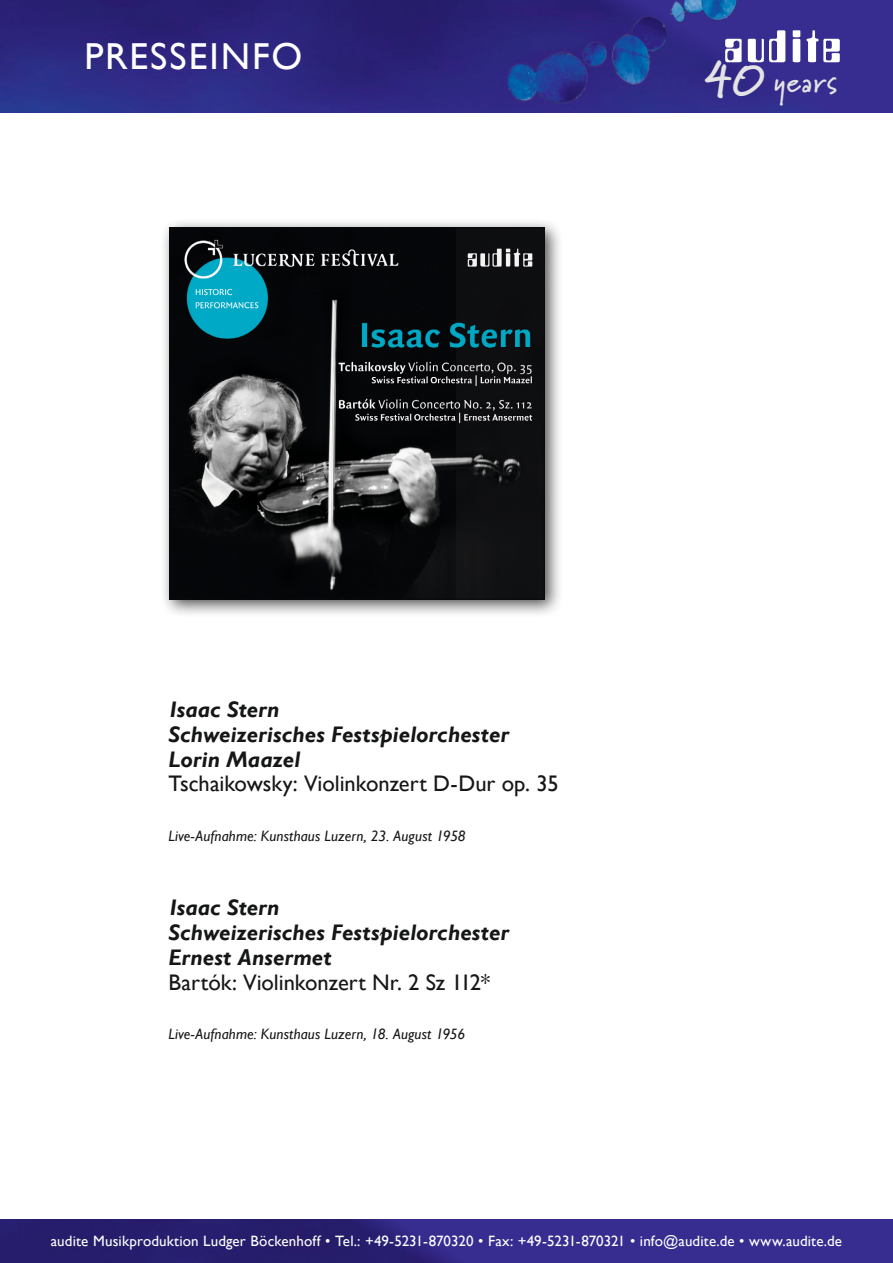
<style>
.page{position:relative;width:893px;height:1263px;background:#fff}
.page>*{position:absolute;margin:0;border:0;box-sizing:border-box;transform-origin:0 0}
.t1{font:37.5px "Gill Sans";letter-spacing:.05em;color:#fff}
.t2{font:700 29.1px "Marydale";letter-spacing:.04em;color:#e3e3e3}
.t3{font:italic 700 22.5px/24.8px "Gill Sans";letter-spacing:.005em;color:#151616}
.t4{font:22.5px "Gill Sans";letter-spacing:-.005em;color:#151616}
.t5{font:15px "Gill Sans";letter-spacing:.01em;color:#fff}
.t6{font:italic 15px "Gill Sans";letter-spacing:.005em;color:#151616}
.s1{font-size:49.8px}
</style>
<div class="page">
<div style="left:159px;top:217px;width:404px;height:401px;background:#151616;opacity:.75"></div>
<img style="left:172px;top:230px;width:371px;height:367px">
<div style="left:170px;top:228px;width:375px;height:371px;border:1px solid #080a0b"></div>
<img style="left:0;top:1219px;width:893px;height:44px">
<img style="left:0;top:0;width:893px;height:113px">
<img style="left:457px;top:0;width:335px;height:105px">
<img style="left:724px;top:17px;width:117px;height:51px">
<h1 class="t1" style="left:84px;top:35px;width:219px">Pressein fo</h1>
<p class="t2" style="left:703px;top:65px;width:136px"><span class="s1">40</span> years</p>
<p class="t3" style="left:168px;top:698px;width:342px">Isaac Stern<br>Schweizerisches Festspielorchester<br>Lorin Maazel</p>
<p class="t4" style="left:168px;top:771px;width:392px">Tschaikowsky: Violinkonzert D-Dur op. 35</p>
<p class="t6" style="left:168px;top:827px;width:299px">Live-Aufnahme: Kunsthaus Luzern, 23. August 1958</p>
<p class="t3" style="left:168px;top:896px;width:342px">Isaac Stern<br>Schweizerisches Festspielorchester<br>Ernest Ansermet</p>
<p class="t4" style="left:168px;top:969px;width:323px">Bartók: Violinkonzert Nr. 2 Sz 112*</p>
<p class="t6" style="left:168px;top:1025px;width:298px">Live-Aufnahme: Kunsthaus Luzern, 18. August 1956</p>
<p class="t5" style="left:51px;top:1232px;width:793px">audite Musikproduktion Ludger Böckenhoff • Tel.: +49-5231-870320 • Fax: +49-5231-870321 • info@audite.de • www.audite.de</p>
</div>
